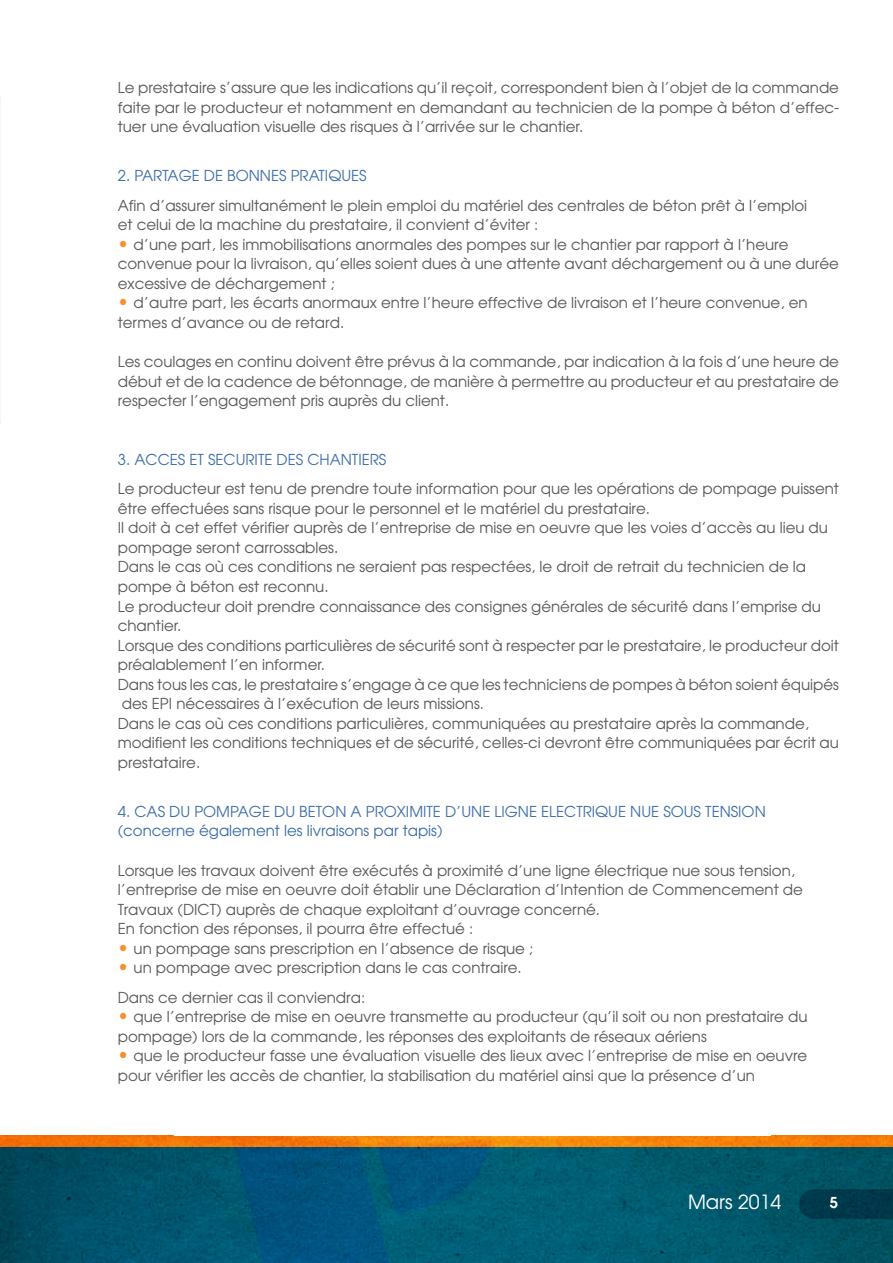
<style>
.page{position:relative;width:893px;height:1263px;background:#fff}
.page>*{position:absolute;margin:0;border:0;box-sizing:border-box;transform-origin:0 0}
.t1{font:19.5px "Avant Garde";color:#fff}
.t2{font:15px/19.5px "Avant Garde";color:#58595b;text-align:justify}
.t3{font:15px/19.5px "Avant Garde";color:#3e6ea9}
.t4{font:15px "Avant Garde Gras";color:#fff}
</style>
<div class="page">
<img style="left:0;top:1135px;width:893px;height:128px">
<svg style="left:799px;top:1189px;width:94px;height:30px;background:#00394b"></svg>
<p class="t2" style="left:118px;top:78px;width:723px">Le prestataire s’assure que les indications qu’il reçoit, correspondent bien à l’objet de la commande faite par le producteur et notamment en demandant au technicien de la pompe à béton d’effec&shy;tuer une évaluation visuelle des risques à l’arrivée sur le chantier.</p>
<p class="t3" style="left:118px;top:166px;width:250px">2. PARTAGE DE BONNES PRATIQUES</p>
<p class="t2" style="left:118px;top:195px;width:691px">Afin d’assurer simultanément le plein emploi du matériel des centrales de béton prêt à l’emploi et celui de la machine du prestataire, il convient d’éviter :</p>
<p class="t2" style="left:134px;top:234px;width:656px">d’une part, les immobilisations anormales des pompes sur le chantier par rapport à l’heure</p>
<p class="t2" style="left:118px;top:254px;width:723px">convenue pour la livraison, qu’elles soient dues à une attente avant déchargement ou à une durée</p>
<p class="t2" style="left:118px;top:273px;width:219px">excessive de déchargement ;</p>
<p class="t2" style="left:134px;top:293px;width:675px">d’autre part, les écarts anormaux entre l’heure effective de livraison et l’heure convenue, en</p>
<p class="t2" style="left:118px;top:312px;width:228px">termes d’avance ou de retard.</p>
<p class="t2" style="left:118px;top:352px;width:723px">Les coulages en continu doivent être prévus à la commande, par indication à la fois d’une heure de début et de la cadence de bétonnage, de manière à permettre au producteur et au prestataire de respecter l’engagement pris auprès du client.</p>
<p class="t3" style="left:118px;top:449px;width:270px">3. ACCES ET SECURITE DES CHANTIERS</p>
<p class="t2" style="left:118px;top:479px;width:723px;text-align:left">Le producteur est tenu de prendre toute information pour que les opérations de pompage puissent être effectuées sans risque pour le personnel et le matériel du prestataire.<br>Il doit à cet effet vérifier auprès de l’entreprise de mise en oeuvre que les voies d’accès au lieu du pompage seront carrossables.<br>Dans le cas où ces conditions ne seraient pas respectées, le droit de retrait du technicien de la pompe à béton est reconnu.<br>Le producteur doit prendre connaissance des consignes générales de sécurité dans l’emprise du chantier.<br>Lorsque des conditions particulières de sécurité sont à respecter par le prestataire, le producteur doit préalablement l’en informer.<br>Dans tous les cas, le prestataire s’engage à ce que les techniciens de pompes à béton soient équipés des EPI nécessaires à l’exécution de leurs missions.<br>Dans le cas où ces conditions particulières, communiquées au prestataire après la commande, modifient les conditions techniques et de sécurité, celles-ci devront être communiquées par écrit au prestataire.</p>
<p class="t3" style="left:118px;top:801px;width:649px">4. CAS DU POMPAGE DU BETON A PROXIMITE D’UNE LIGNE ELECTRIQUE NUE SOUS TENSION (concerne également les livraisons par tapis)</p>
<p class="t2" style="left:118px;top:860px;width:679px">Lorsque les travaux doivent être exécutés à proximité d’une ligne électrique nue sous tension,</p>
<p class="t2" style="left:118px;top:880px;width:687px">l’entreprise de mise en oeuvre doit établir une Déclaration d’Intention de Commencement de</p>
<p class="t2" style="left:118px;top:899px;width:484px">Travaux (DICT) auprès de chaque exploitant d’ouvrage concerné.</p>
<p class="t2" style="left:118px;top:919px;width:357px">En fonction des réponses, il pourra être effectué :</p>
<p class="t2" style="left:134px;top:938px;width:401px">un pompage sans prescription en l’absence de risque ;</p>
<p class="t2" style="left:134px;top:958px;width:390px">un pompage avec prescription dans le cas contraire.</p>
<p class="t2" style="left:118px;top:987px;width:249px">Dans ce dernier cas il conviendra:</p>
<p class="t2" style="left:134px;top:1007px;width:675px">que l’entreprise de mise en oeuvre transmette au producteur (qu’il soit ou non prestataire du</p>
<p class="t2" style="left:118px;top:1026px;width:591px">pompage) lors de la commande, les réponses des exploitants de réseaux aériens</p>
<p class="t2" style="left:134px;top:1046px;width:675px">que le producteur fasse une évaluation visuelle des lieux avec l’entreprise de mise en oeuvre</p>
<p class="t2" style="left:118px;top:1065px;width:639px">pour vérifier les accès de chantier, la stabilisation du matériel ainsi que la présence d’un</p>
<h1 class="t1" style="left:688px;top:1190px;width:95px">Mars 2014</h1>
<p class="t4" style="left:830px;top:1192px;width:10px">5</p>
</div>
